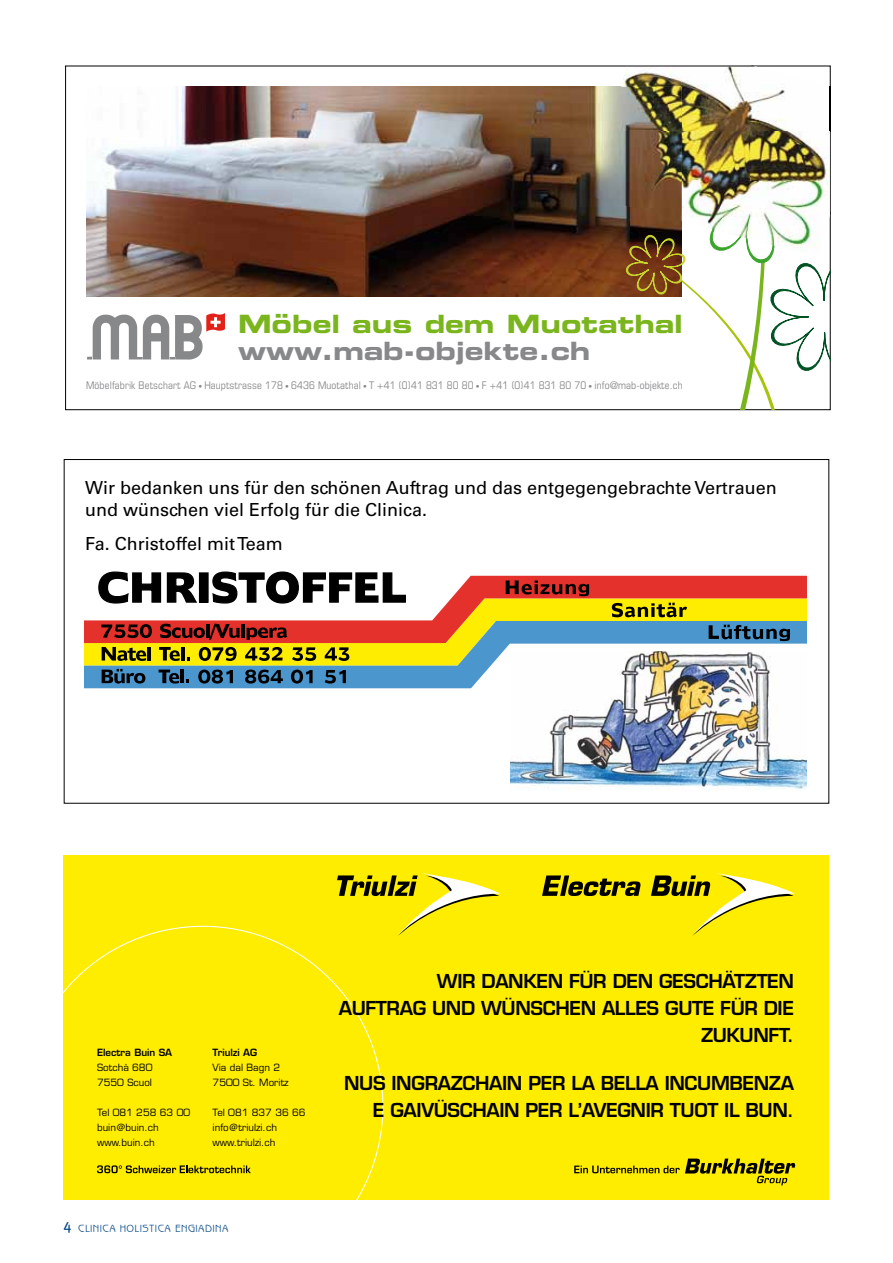
<style>
.page{position:relative;width:893px;height:1263px;background:#fff}
.page>*{position:absolute;margin:0;border:0;box-sizing:border-box;transform-origin:0 0}
.t1{font:25.2px "Eurostile Bold Extended Two";color:#7ab51d}
.t2{font:25.2px "Eurostile Bold Extended Two";color:#87888a}
.t3{font:600 18.75px/27px "Eurostile LT Std";letter-spacing:-.02em;color:#000;text-align:right}
.t4{font:18px/21.6px "Univers LT";color:#000}
.t5{font:condensed 10.5px "Eurostile";letter-spacing:.01em;color:#87888a}
.t6{font:10.5px "Benguiat Gothic LT";letter-spacing:.04em;color:#004582}
.t7{font:9.75px/15px "Eurostile LT Std";color:#000}
.t8{font:600 9.75px "Eurostile LT Std";color:#000}
.s1{font-size:7.5px}
.s2{font-family:"Meta Plus";font-size:15px}
</style>
<div class="page">
<img style="left:86px;top:87px;width:523px;height:209px">
<svg style="left:87px;top:313px;width:138px;height:47px"></svg>
<svg style="left:529px;top:131px;width:301px;height:278px"></svg>
<img style="left:830px;top:86px;width:1px;height:45px">
<img style="left:626px;top:65px;width:129px;height:1px">
<img style="left:621px;top:66px;width:209px;height:65px">
<img style="left:609px;top:87px;width:73px;height:44px">
<img style="left:830px;top:131px;width:1px;height:85px">
<img style="left:591px;top:131px;width:91px;height:90px">
<img style="left:682px;top:131px;width:148px;height:127px">
<div style="left:64px;top:855px;width:765px;height:344px;background:#ffed00"></div>
<svg style="left:64px;top:926px;width:319px;height:273px"></svg>
<svg style="left:97px;top:1165px;width:154px;height:8px"></svg>
<svg style="left:574px;top:1158px;width:221px;height:27px"></svg>
<svg style="left:542px;top:875px;width:99px;height:21px"></svg>
<svg style="left:651px;top:873px;width:144px;height:63px"></svg>
<svg style="left:337px;top:873px;width:163px;height:64px"></svg>
<svg style="left:84px;top:571px;width:723px;height:118px"></svg>
<img style="left:511px;top:651px;width:296px;height:139px">
<h1 class="t1" style="left:238px;top:306px;width:446px">Möbel aus dem Muotathal</h1>
<h1 class="t2" style="left:238px;top:333px;width:354px">www.mab-objekte.ch</h1>
<p class="t5" style="left:86px;top:379px;width:598px">Möbelfabrik Betschart AG <span class="s1">•</span> Hauptstrasse 178 <span class="s1">•</span> 6436 Muotathal <span class="s1">•</span> T +41 (0)41 831 80 80 <span class="s1">•</span> F +41 (0)41 831 80 70 <span class="s1">•</span> info@mab-objekte.ch</p>
<p class="t4" style="left:85px;top:477px;width:693px">Wir bedanken uns für den schönen Auftrag und das entgegengebrachte Vertrauen und wünschen viel Erfolg für die Clinica.</p>
<p class="t4" style="left:85px;top:533px;width:199px">Fa. Christoffel mit Team</p>
<p class="t8" style="left:97px;top:1046px;width:77px">ELECTRA BUIN SA</p>
<p class="t7" style="left:97px;top:1060px;width:57px">Sotchà 680<br>7550 Scuol</p>
<p class="t7" style="left:97px;top:1105px;width:95px">Tel 081 258 63 00 buin@buin.ch www.buin.ch</p>
<p class="t8" style="left:213px;top:1046px;width:46px">TRIULZI AG</p>
<p class="t7" style="left:213px;top:1060px;width:78px">Via dal Bagn 2<br>7500 St. Moritz</p>
<p class="t7" style="left:213px;top:1105px;width:95px">Tel 081 837 36 66 info@triulzi.ch www.triulzi.ch</p>
<p class="t6" style="left:63px;top:1222px;width:167px"><span class="s2">4</span> CLINICA HOLISTICA ENGIADINA</p>
<p class="t3" style="left:339px;top:967px;width:457px">WIR DANKEN FÜR DEN GESCHÄTZTEN<br>AUFTRAG UND WÜNSCHEN ALLES GUTE FÜR DIE<br>ZUKUNFT.</p>
<p class="t3" style="left:344px;top:1070px;width:451px">NUS INGRAZCHAIN PER LA BELLA INCUMBENZA<br>E GAIVÜSCHAIN PER L’AVEGNIR TUOT IL BUN.</p>
</div>
